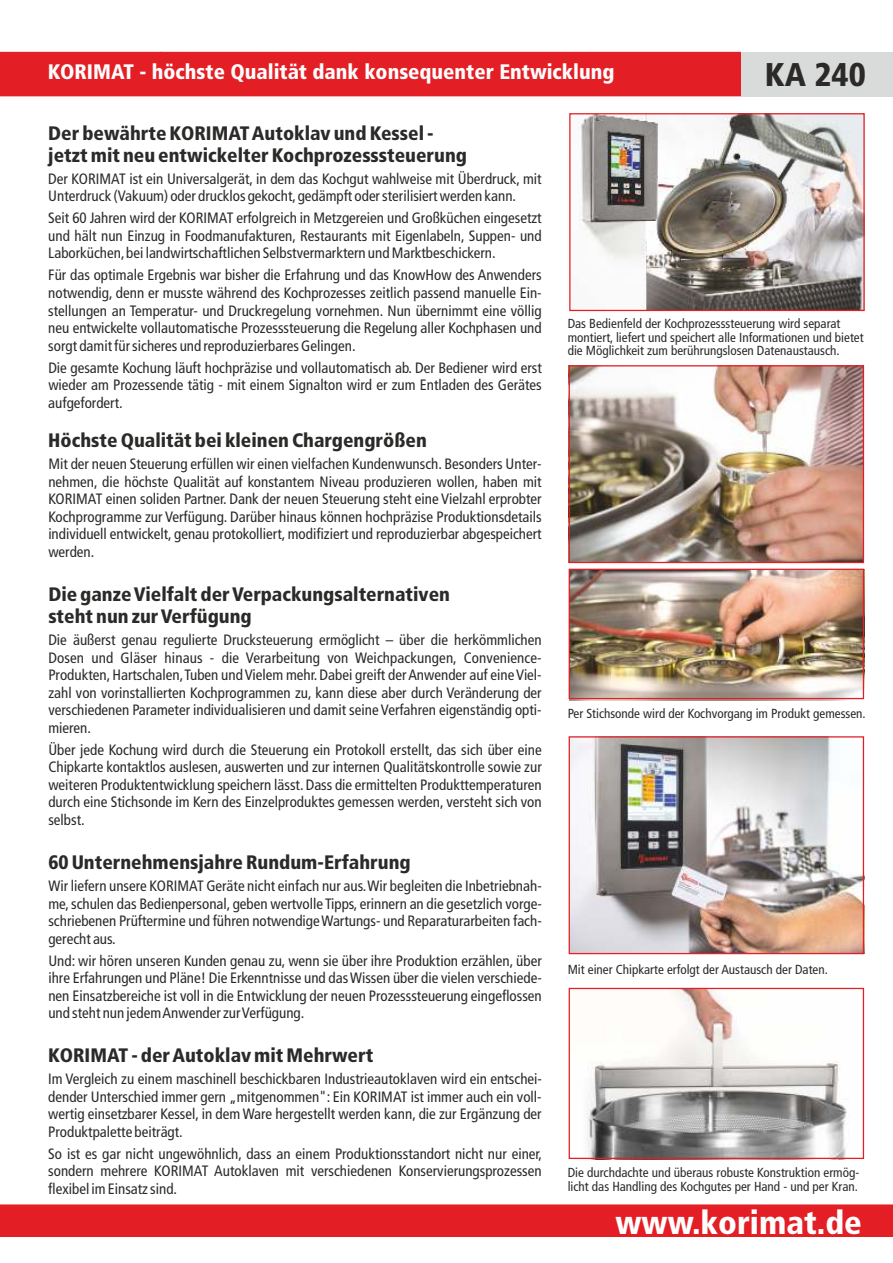
<style>
.page{position:relative;width:893px;height:1263px;background:#fff}
.page>*{position:absolute;margin:0;border:0;box-sizing:border-box;transform-origin:0 0}
.t1{font:900 condensed 32.85px "Frutiger";color:#fefefe}
.t2{font:900 condensed 32.85px "Frutiger";color:#2b2a29}
.t3{font:900 condensed 21px "Frutiger";color:#fefefe}
.t4{font:900 condensed 19.5px "Frutiger";color:#2b2a29}
.t5{font:condensed 15px/17.5px "Frutiger";color:#2b2a29;text-align:justify}
.t6{font:condensed 13.2px/14px "Frutiger";color:#2b2a29}
</style>
<div class="page">
<img style="left:587px;top:990px;width:260px;height:167px">
<img style="left:571px;top:367px;width:291px;height:194px">
<img style="left:569px;top:571px;width:295px;height:129px">
<img style="left:571px;top:738px;width:291px;height:214px">
<div style="left:569px;top:365px;width:295px;height:198px;border:1px solid #e31e24"></div>
<div style="left:569px;top:569px;width:295px;height:130px;border:1px solid #e31e24"></div>
<div style="left:569px;top:736px;width:295px;height:218px;border:1px solid #e31e24"></div>
<div style="left:569px;top:988px;width:295px;height:171px;border:1px solid #e31e24"></div>
<div style="left:0;top:1204px;width:893px;height:33px;background:#e31e24"></div>
<div style="left:0;top:52px;width:741px;height:44px;background:#e31e24"></div>
<div style="left:741px;top:52px;width:152px;height:44px;background:#d9dada"></div>
<img style="left:659px;top:115px;width:204px;height:194px">
<img style="left:578px;top:115px;width:81px;height:194px">
<div style="left:569px;top:113px;width:296px;height:198px;border:1px solid #e31e24"></div>
<h2 class="t3" style="left:48px;top:64px;width:568px">KORIMAT - höchste Qualität dank konsequenter Entwicklung</h2>
<h1 class="t2" style="left:765px;top:61px;width:103px">KA 240</h1>
<h3 class="t4" style="left:48px;top:125px;width:387px">Der bewährte KORIMAT Autoklav und Kessel -</h3>
<h3 class="t4" style="left:48px;top:147px;width:420px">jetzt mit neu entwickelter Kochprozesssteuerung</h3>
<p class="t5" style="left:48px;top:171px;width:495px">Der KORIMAT ist ein Universalgerät, in dem das Kochgut wahlweise mit Überdruck, mit<br>Unterdruck (Vakuum) oder drucklos gekocht,gedämpft oder sterilisiert werden kann.</p>
<p class="t5" style="left:48px;top:211px;width:495px">Seit 60 Jahren wird der KORIMAT erfolgreich in Metzgereien und Großküchen eingesetzt und hält nun Einzug in Foodmanufakturen, Restaurants mit Eigenlabeln, Suppen- und Laborküchen,bei landwirtschaftlichen Selbstvermarktern und Marktbeschickern.</p>
<p class="t5" style="left:48px;top:268px;width:495px">Für das optimale Ergebnis war bisher die Erfahrung und das KnowHow des Anwenders notwendig, denn er musste während des Kochprozesses zeitlich passend manuelle Ein&shy;stellungen an Temperatur- und Druckregelung vornehmen. Nun übernimmt eine völlig neu entwickelte vollautomatische Prozesssteuerung die Regelung aller Kochphasen und sorgt damit für sicheres und reproduzierbares Gelingen.</p>
<p class="t5" style="left:48px;top:360px;width:495px">Die gesamte Kochung läuft hochpräzise und vollautomatisch ab. Der Bediener wird erst wieder am Prozessende tätig - mit einem Signalton wird er zum Entladen des Gerätes aufgefordert.</p>
<h3 class="t4" style="left:48px;top:433px;width:380px">Höchste Qualität bei kleinen Chargengrößen</h3>
<p class="t5" style="left:48px;top:457px;width:495px">Mit der neuen Steuerung erfüllen wir einen vielfachen Kundenwunsch. Besonders Unter&shy;nehmen, die höchste Qualität auf konstantem Niveau produzieren wollen, haben mit KORIMAT einen soliden Partner. Dank der neuen Steuerung steht eine Vielzahl erprobter Kochprogramme zur Verfügung. Darüber hinaus können hochpräzise Produktionsdetails individuell entwickelt, genau protokolliert, modifiziert und reproduzierbar abgespeichert werden.</p>
<h3 class="t4" style="left:48px;top:586px;width:403px">Die ganze Vielfalt der Verpackungsalternativen</h3>
<h3 class="t4" style="left:48px;top:608px;width:205px">steht nun zur Verfügung</h3>
<p class="t5" style="left:48px;top:632px;width:495px">Die äußerst genau regulierte Drucksteuerung ermöglicht – über die herkömmlichen Dosen und Gläser hinaus - die Verarbeitung von Weichpackungen, Convenience-Produkten, Hartschalen,Tuben und Vielem mehr. Dabei greift der Anwender auf eine Viel&shy;zahl von vorinstallierten Kochprogrammen zu, kann diese aber durch Veränderung der verschiedenen Parameter individualisieren und damit seine Verfahren eigenständig opti&shy;mieren.</p>
<p class="t5" style="left:48px;top:742px;width:495px">Über jede Kochung wird durch die Steuerung ein Protokoll erstellt, das sich über eine Chipkarte kontaktlos auslesen, auswerten und zur internen Qualitätskontrolle sowie zur weiteren Produktentwicklung speichern lässt.Dass die ermittelten Produkttemperaturen durch eine Stichsonde im Kern des Einzelproduktes gemessen werden, versteht sich von selbst.</p>
<h3 class="t4" style="left:48px;top:854px;width:364px">60 Unternehmensjahre Rundum-Erfahrung</h3>
<p class="t5" style="left:48px;top:878px;width:495px">Wir liefern unsere KORIMAT Geräte nicht einfach nur aus.Wir begleiten die Inbetriebnah&shy;me,schulen das Bedienpersonal, geben wertvolle Tipps, erinnern an die gesetzlich vorge&shy;schriebenen Prüftermine und führen notwendige Wartungs- und Reparaturarbeiten fach&shy;gerecht aus.</p>
<p class="t5" style="left:48px;top:953px;width:495px">Und: wir hören unseren Kunden genau zu, wenn sie über ihre Produktion erzählen, über ihre Erfahrungen und Pläne! Die Erkenntnisse und das Wissen über die vielen verschiede&shy;nen Einsatzbereiche ist voll in die Entwicklung der neuen Prozesssteuerung eingeflossen und steht nun jedem Anwender zur Verfügung.</p>
<h3 class="t4" style="left:48px;top:1047px;width:326px">KORIMAT - der Autoklav mit Mehrwert</h3>
<p class="t5" style="left:48px;top:1072px;width:495px">Im Vergleich zu einem maschinell beschickbaren Industrieautoklaven wird ein entschei&shy;dender Unterschied immer gern „mitgenommen": Ein KORIMAT ist immer auch ein voll&shy;wertig einsetzbarer Kessel, in dem Ware hergestellt werden kann, die zur Ergänzung der Produktpalette beiträgt.</p>
<p class="t5" style="left:48px;top:1146px;width:495px">So ist es gar nicht ungewöhnlich, dass an einem Produktionsstandort nicht nur einer, sondern mehrere KORIMAT Autoklaven mit verschiedenen Konservierungsprozessen flexibel im Einsatz sind.</p>
<p class="t6" style="left:568px;top:317px;width:297px">Das Bedienfeld der Kochprozesssteuerung wird separat montiert, liefert und speichert alle Informationen und bietet die Möglichkeit zum berührungslosen Datenaustausch.</p>
<p class="t6" style="left:568px;top:707px;width:300px">Per Stichsonde wird der Kochvorgang im Produkt gemessen.</p>
<p class="t6" style="left:568px;top:963px;width:262px">Mit einer Chipkarte erfolgt der Austausch der Daten.</p>
<p class="t6" style="left:568px;top:1167px;width:293px">Die durchdachte und überaus robuste Konstruktion ermög&shy;licht das Handling des Kochgutes per Hand - und per Kran.</p>
<h1 class="t1" style="left:615px;top:1209px;width:248px">www.korimat.de</h1>
</div>
